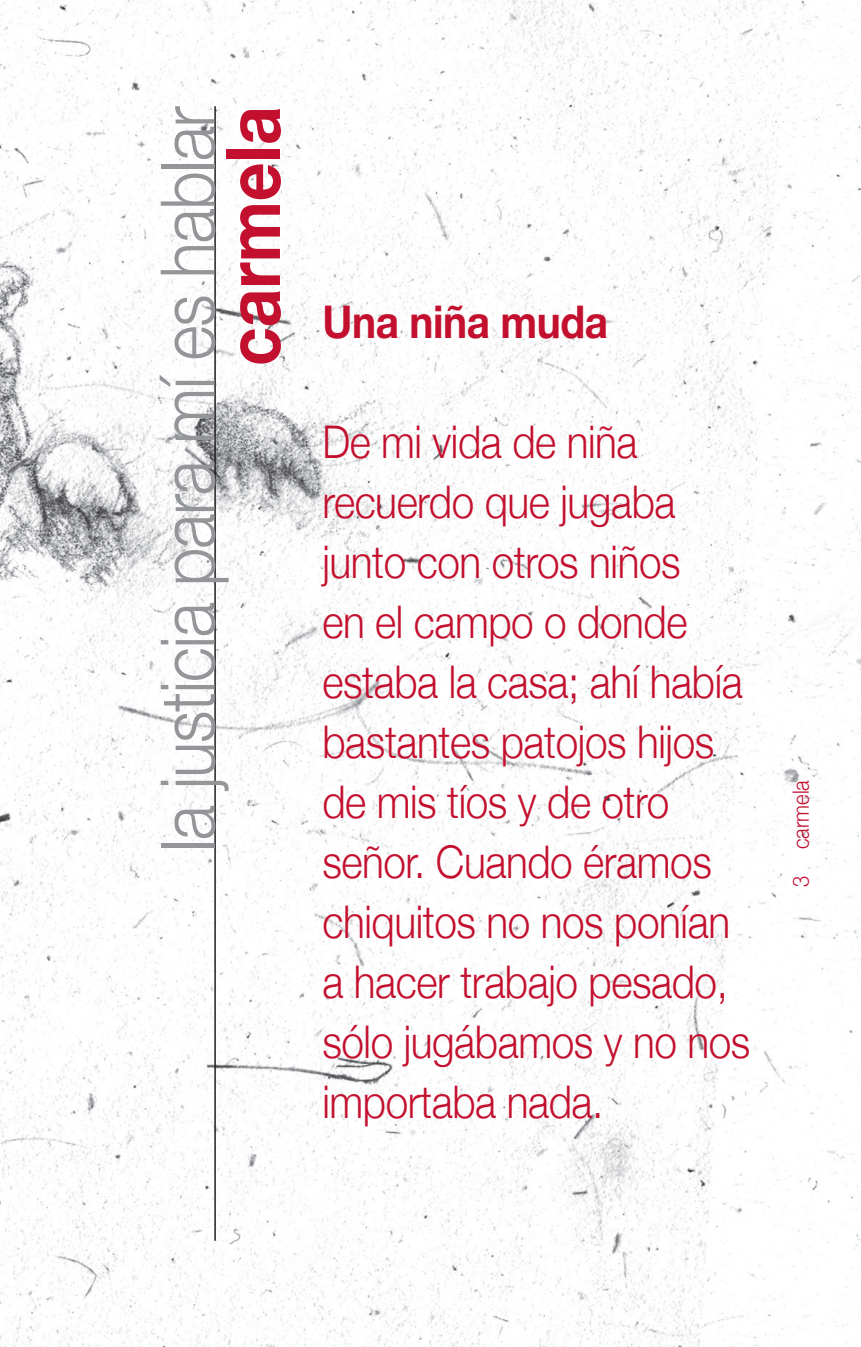
<style>
.page{position:relative;width:861px;height:1347px;background:#fff}
.page>*{position:absolute;margin:0;border:0;box-sizing:border-box;transform-origin:0 0}
.Cuerpo_de_texto{font:300 75px "Helvetica Neue";letter-spacing:-.02em;color:#939598;scale:.9 1}
.Cuerpo_de_texto-2{font:700 75px "Helvetica Neue";color:#c3102f;scale:.9 1}
.Párrafo_introductori{font:300 45px/60px "Helvetica Neue";letter-spacing:-.01em;color:#c3102f;scale:.9 1}
.Párrafo_introductori-2{font:700 45px "Helvetica Neue";letter-spacing:-.01em;color:#c3102f;scale:.9 1}
.Cuerpo_de_texto-3{font:300 22.5px "Helvetica Neue";color:#c3102f;scale:.9 1}
</style>
<div class="page">
<img style="left:0;top:0;width:860px;height:1346px">
<hr style="left:214px;top:106px;width:2px;height:1134px;background:#231f20">
<p class="Cuerpo_de_texto" style="left:127px;top:851px;width:829px;rotate:-90deg">la justicia para mí es hablar</p>
<p class="Cuerpo_de_texto-2" style="left:194px;top:366px;width:290px;rotate:-90deg">carmela</p>
<p class="Párrafo_introductori-2" style="left:322px;top:286px;width:319px">Una niña muda</p>
<p class="Párrafo_introductori" style="left:322px;top:408px;width:477px">De mi vida de niña recuerdo que jugaba junto con otros niños<br>en el campo o donde estaba la casa; ahí había bastantes patojos hijos de mis tíos y de otro señor. Cuando éramos chiquitos no nos ponían a hacer trabajo pesado, sólo jugábamos y no nos importaba nada.</p>
<p class="Cuerpo_de_texto-3" style="left:782px;top:849px;width:78px;rotate:-90deg">carmela</p>
<p class="Cuerpo_de_texto-3" style="left:782px;top:887px;width:14px;rotate:-90deg">3</p>
</div>
